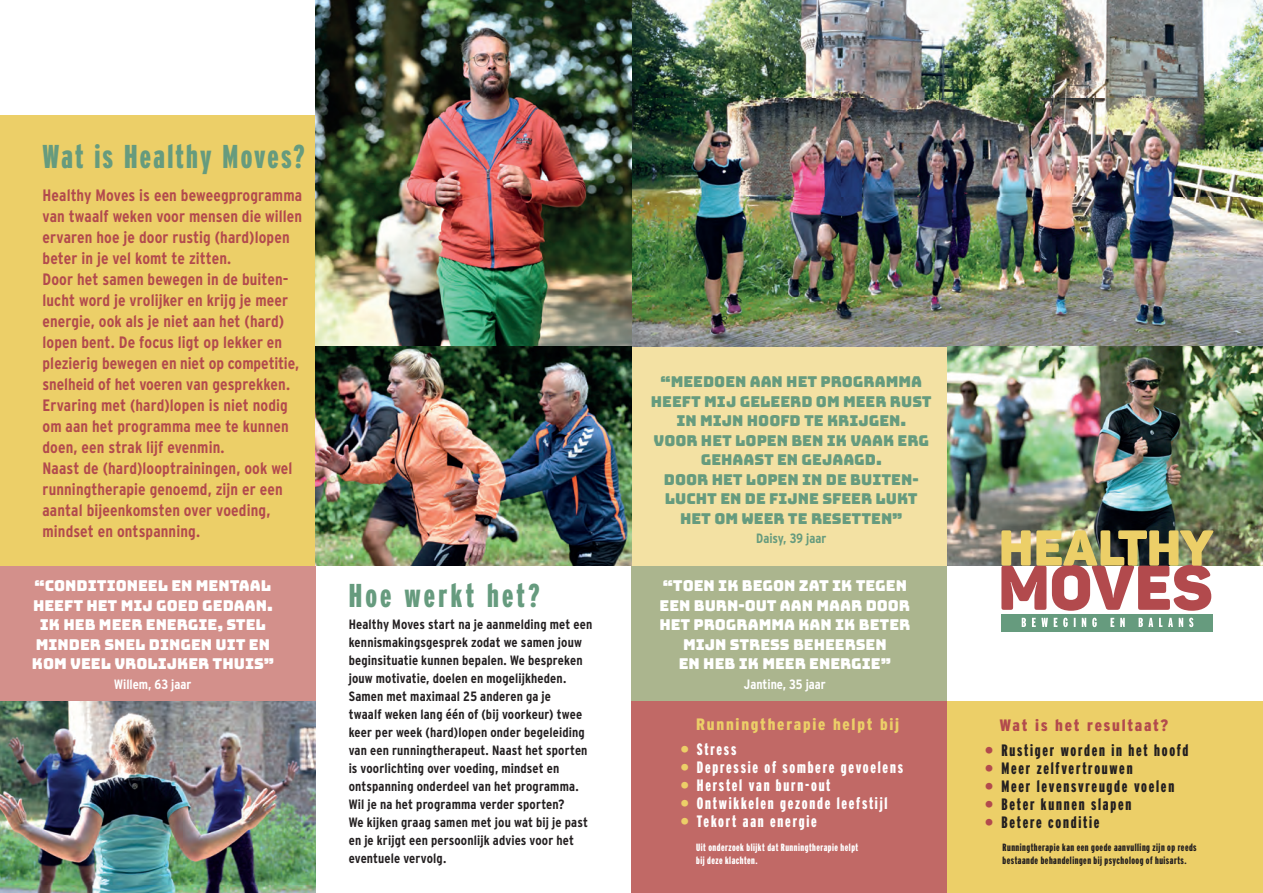
<style>
.page{position:relative;width:1263px;height:893px;background:#fff}
.page>*{position:absolute;margin:0;border:0;box-sizing:border-box;transform-origin:0 0}
.t1{font:33px "Interstate Black Comp";letter-spacing:.07em;color:#669b7e}
.t2{font:33px "Interstate Black Comp";letter-spacing:.1em;color:#669b7e}
.t3{font:700 condensed 16.5px/21px "Interstate";letter-spacing:.005em;color:#b24a4d}
.t4{font:16.5px "Interstate Black Comp";letter-spacing:.105em;color:#231f20}
.t5{font:16.5px "Interstate Black Comp";letter-spacing:.105em;color:#fff}
.t6{font:900 condensed 16.5px "Interstate";letter-spacing:.105em;color:#eccf68}
.t7{font:900 condensed 16.5px "Interstate";letter-spacing:.1em;color:#b24a4d}
.t8{font:15px/19.5px "Bungee";color:#fff;text-align:center}
.t9{font:15px/19.5px "Bungee";color:#669b7e;text-align:center}
.t10{font:700 condensed 13.5px/18px "Interstate";letter-spacing:.01em;color:#231f20}
.t11{font:700 condensed 13.5px "Interstate";color:#fff}
.t12{font:700 condensed 13.5px "Interstate";color:#669b7e}
.t13{font:10.5px/13.5px "Interstate Black Comp";letter-spacing:.045em;color:#231f20}
.t14{font:10.5px/13.5px "Interstate Black Comp";letter-spacing:.045em;color:#fff}
.s1{font-size:24px;color:#eccf68}
.s2{font-size:24px;color:#b24a4d}
</style>
<div class="page">
<img style="left:631px;top:0;width:632px;height:347px">
<div style="left:631px;top:566px;width:316px;height:136px;background:#abb58e"></div>
<div style="left:0;top:566px;width:316px;height:136px;background:#d3908b"></div>
<div style="left:0;top:115px;width:316px;height:451px;background:#eccf68"></div>
<div style="left:947px;top:702px;width:316px;height:191px;background:#eccf68"></div>
<div style="left:631px;top:702px;width:316px;height:191px;background:#c16966"></div>
<img style="left:947px;top:347px;width:316px;height:219px">
<img style="left:316px;top:0;width:315px;height:347px">
<div style="left:631px;top:347px;width:316px;height:219px;background:#f3e1a3"></div>
<img style="left:316px;top:347px;width:315px;height:219px">
<img style="left:0;top:702px;width:316px;height:191px">
<div style="left:1001px;top:614px;width:211px;height:18px;background:#669b7e"></div>
<svg style="left:1001px;top:530px;width:213px;height:81px"></svg>
<svg style="left:1022px;top:618px;width:171px;height:9px"></svg>
<h1 class="t1" style="left:43px;top:138px;width:263px">Wat is Healthy Moves?</h1>
<p class="t3" style="left:43px;top:184px;width:261px">Healthy Moves is een beweegprogramma van twaalf weken voor mensen die willen ervaren hoe je door rustig (hard)lopen beter in je vel komt te zitten.<br>Door het samen bewegen in de buiten&shy;lucht word je vrolijker en krijg je meer energie, ook als je niet aan het (hard) lopen bent. De focus ligt op lekker en plezierig bewegen en niet op competitie, snelheid of het voeren van gesprekken.<br>Ervaring met (hard)lopen is niet nodig om aan het programma mee te kunnen doen, een strak lijf evenmin.<br>Naast de (hard)looptrainingen, ook wel runningtherapie genoemd, zijn er een aantal bijeenkomsten over voeding, mindset en ontspanning.</p>
<p class="t8" style="left:32px;top:576px;width:244px">“CONDITIONEEL EN MENTAAL<br>HEEFT HET MIJ GOED GEDAAN.<br>IK HEB MEER ENERGIE, STEL<br>MINDER SNEL DINGEN UIT EN<br>KOM VEEL VROLIJKER THUIS”</p>
<p class="t11" style="left:114px;top:676px;width:79px">Willem, 63 jaar</p>
<h1 class="t2" style="left:349px;top:577px;width:192px">Hoe werkt het?</h1>
<p class="t10" style="left:349px;top:615px;width:245px">Healthy Moves start na je aanmelding met een kennismakingsgesprek zodat we samen jouw beginsituatie kunnen bepalen. We bespreken jouw motivatie, doelen en mogelijkheden.<br>Samen met maximaal 25 anderen ga je<br>twaalf weken lang één of (bij voorkeur) twee keer per week (hard)lopen onder begeleiding van een runningtherapeut. Naast het sporten is voorlichting over voeding, mindset en ontspanning onderdeel van het programma.<br>Wil je na het programma verder sporten?<br>We kijken graag samen met jou wat bij je past en je krijgt een persoonlijk advies voor het eventuele vervolg.</p>
<p class="t9" style="left:651px;top:372px;width:282px">“MEEDOEN AAN HET PROGRAMMA<br>HEEFT MIJ GELEERD OM MEER RUST<br>IN MIJN HOOFD TE KRIJGEN.<br>VOOR HET LOPEN BEN IK VAAK ERG<br>GEHAAST EN GEJAAGD.<br>DOOR HET LOPEN IN DE BUITEN-<br>LUCHT EN DE FIJNE SFEER LUKT<br>HET OM WEER TE RESETTEN”</p>
<p class="t12" style="left:756px;top:531px;width:72px">Daisy, 39 jaar</p>
<p class="t8" style="left:659px;top:576px;width:252px">“TOEN IK BEGON ZAT IK TEGEN<br>EEN BURN-OUT AAN MAAR DOOR<br>HET PROGRAMMA KAN IK BETER<br>MIJN STRESS BEHEERSEN<br>EN HEB IK MEER ENERGIE”</p>
<p class="t11" style="left:744px;top:676px;width:83px">Jantine, 35 jaar</p>
<p class="t6" style="left:696px;top:715px;width:204px">Runningtherapie helpt bij</p>
<p class="t7" style="left:999px;top:716px;width:170px">Wat is het resultaat?</p>
<p class="t5" style="left:680px;top:740px;width:58px"><span class="s1">•</span> Stress</p>
<p class="t5" style="left:680px;top:758px;width:224px"><span class="s1">•</span> Depressie of sombere gevoelens</p>
<p class="t5" style="left:680px;top:776px;width:152px"><span class="s1">•</span> Herstel van burn-out</p>
<p class="t5" style="left:680px;top:794px;width:209px"><span class="s1">•</span> Ontwikkelen gezonde leefstijl</p>
<p class="t5" style="left:680px;top:812px;width:138px"><span class="s1">•</span> Tekort aan energie</p>
<p class="t14" style="left:696px;top:840px;width:164px">Uit onderzoek blijkt dat Runningtherapie helpt bij deze klachten.</p>
<p class="t4" style="left:985px;top:741px;width:205px"><span class="s2">•</span> Rustiger worden in het hoofd</p>
<p class="t4" style="left:985px;top:759px;width:149px"><span class="s2">•</span> Meer zelfvertrouwen</p>
<p class="t4" style="left:985px;top:777px;width:191px"><span class="s2">•</span> Meer levensvreugde voelen</p>
<p class="t4" style="left:985px;top:795px;width:148px"><span class="s2">•</span> Beter kunnen slapen</p>
<p class="t4" style="left:985px;top:813px;width:116px"><span class="s2">•</span> Betere conditie</p>
<p class="t13" style="left:1002px;top:840px;width:196px">Runningtherapie kan een goede aanvulling zijn op reeds bestaande behandelingen bij psycholoog of huisarts.</p>
</div>
